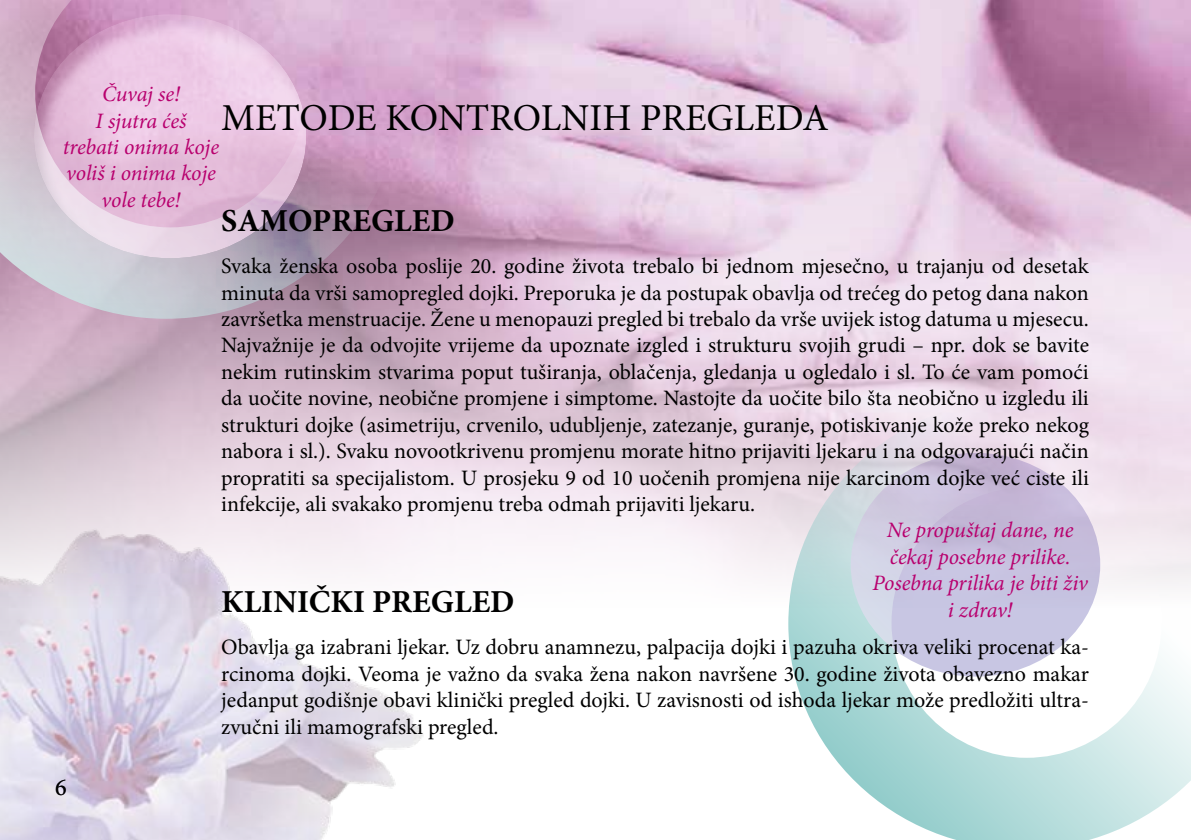
<style>
.page{position:relative;width:1191px;height:840px;background:#fff}
.page>*{position:absolute;margin:0;border:0;box-sizing:border-box;transform-origin:0 0}
.t1{font:38px "Minion Pro";color:#000}
.t2{font:700 32px "Minion Pro";color:#000}
.t3{font:24px "Minion Pro";color:#000}
.t4{font:22px/26.4px "Minion Pro";color:#000;text-align:justify}
.t5{font:italic 22px/26.4px "Minion Pro";letter-spacing:-.01em;color:#b8006e;text-align:center}
</style>
<div class="page">
<img style="left:0;top:630px;width:423px;height:209px">
<img style="left:0;top:0;width:1191px;height:630px">
<svg style="left:0;top:0;width:400px;height:318px;background:#c5a9c1"></svg>
<svg style="left:788px;top:398px;width:403px;height:441px"></svg>
<div style="left:32px;top:12px;width:275px;height:248px;background:#000;opacity:.75"></div>
<p class="t5" style="left:63px;top:81px;width:158px">Čuvaj se!<br>I sjutra ćeš<br>trebati onima koje voliš i onima koje vole tebe!</p>
<h1 class="t1" style="left:221px;top:92px;width:609px">METODE KONTROLNIH PREGLEDA</h1>
<h2 class="t2" style="left:221px;top:198px;width:235px">SAMOPREGLED</h2>
<p class="t4" style="left:221px;top:253px;width:869px">Svaka ženska osoba poslije 20. godine života trebalo bi jednom mjesečno, u trajanju od desetak minuta da vrši samopregled dojki. Preporuka je da postupak obavlja od trećeg do petog dana nakon završetka menstruacije. Žene u menopauzi pregled bi trebalo da vrše uvijek istog datuma u mjesecu.<br>Najvažnije je da odvojite vrijeme da upoznate izgled i strukturu svojih grudi – npr. dok se bavite nekim rutinskim stvarima poput tuširanja, oblačenja, gledanja u ogledalo i sl. To će vam pomoći da uočite novine, neobične promjene i simptome. Nastojte da uočite bilo šta neobično u izgledu ili strukturi dojke (asimetriju, crvenilo, udubljenje, zatezanje, guranje, potiskivanje kože preko nekog nabora i sl.). Svaku novootkrivenu promjenu morate hitno prijaviti ljekaru i na odgovarajući način propratiti sa specijalistom. U prosjeku 9 od 10 uočenih promjena nije karcinom dojke već ciste ili infekcije, ali svakako promjenu treba odmah prijaviti ljekaru.</p>
<p class="t3" style="left:55px;top:770px;width:13px">6</p>
<p class="t5" style="left:872px;top:516px;width:217px">Ne propuštaj dane, ne čekaj posebne prilike.<br>Posebna prilika je biti živ i zdrav!</p>
<h2 class="t2" style="left:221px;top:579px;width:295px">KLINIČKI PREGLED</h2>
<p class="t4" style="left:221px;top:634px;width:869px">Obavlja ga izabrani ljekar. Uz dobru anamnezu, palpacija dojki i pazuha okriva veliki procenat ka&shy;rcinoma dojki. Veoma je važno da svaka žena nakon navršene 30. godine života obavezno makar jedanput godišnje obavi klinički pregled dojki. U zavisnosti od ishoda ljekar može predložiti ultra&shy;zvučni ili mamografski pregled.</p>
</div>
